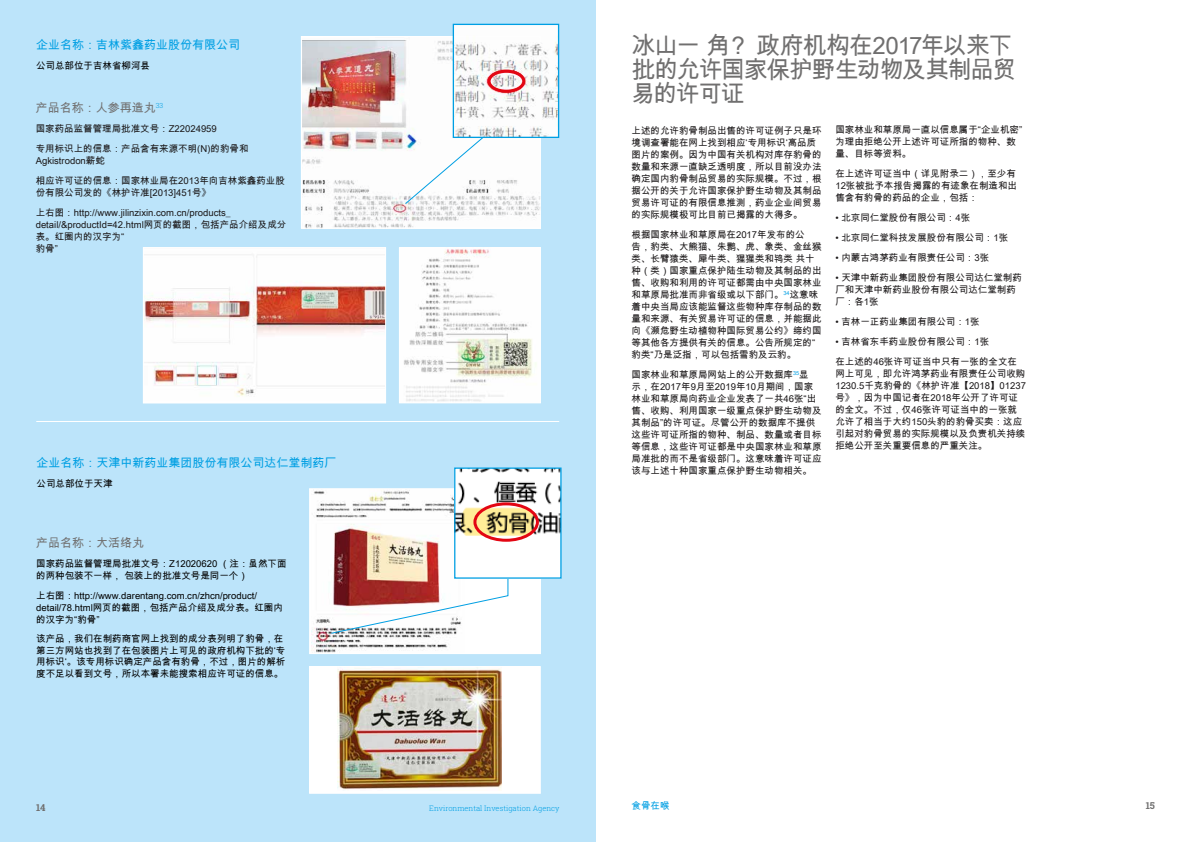
<style>
.page{position:relative;width:1191px;height:842px;background:#fff}
.page>*{position:absolute;margin:0;border:0;box-sizing:border-box;transform-origin:0 0}
.t1{font:24px/24px "Arial Unicode MS";letter-spacing:-.06em;color:#706f6f}
.t2{font:12px "Arial Unicode MS";color:#009fe3}
.t3{font:12px "Arial Unicode MS";color:#706f6f}
.t4{font:9.5px/12px "Arial Unicode MS";color:#1a1718}
.t5{font:9.5px/12px "Arial Unicode MS";color:#000}
.t6{font:700 9.5px "Roboto Slab";color:#706f6f}
.t7{font:9.5px "Arial Unicode MS";color:#009fe3}
.t8{font:300 7.5px "Roboto Slab";color:#009fe3}
</style>
<div class="page">
<div style="left:0;top:0;width:595px;height:842px;background:#bce4fa"></div>
<img style="left:303px;top:38px;width:236px;height:189px">
<div style="left:301px;top:36px;width:240px;height:193px;border:1px solid #fff"></div>
<img style="left:145px;top:249px;width:239px;height:151px">
<div style="left:143px;top:247px;width:243px;height:156px;border:1px solid #fff"></div>
<hr style="left:36px;top:421px;width:523px;height:1px;background:#fff">
<div style="left:310px;top:489px;width:230px;height:164px;background:#fff"></div>
<img style="left:312px;top:490px;width:144px;height:162px">
<div style="left:309px;top:488px;width:232px;height:166px;border:1px solid #fff"></div>
<div style="left:310px;top:667px;width:230px;height:126px;background:#fff"></div>
<img style="left:337px;top:668px;width:164px;height:122px">
<div style="left:309px;top:666px;width:232px;height:128px;border:1px solid #fff"></div>
<img style="left:455px;top:26px;width:102px;height:110px">
<div style="left:453px;top:24px;width:106px;height:114px;border:1px solid #009fe3"></div>
<svg style="left:404px;top:136px;width:80px;height:69px"></svg>
<svg style="left:330px;top:578px;width:179px;height:56px"></svg>
<img style="left:401px;top:249px;width:138px;height:152px">
<div style="left:399px;top:247px;width:142px;height:156px;border:1px solid #fff"></div>
<img style="left:456px;top:469px;width:103px;height:108px">
<div style="left:454px;top:467px;width:107px;height:112px;border:1px solid #009fe3"></div>
<div style="left:473px;top:502px;width:66px;height:40px;border:3px solid #e30613;border-radius:50%"></div>
<div style="left:487px;top:70px;width:38px;height:23px;border:3px solid #e30613;border-radius:50%"></div>
<p class="t2" style="left:36px;top:36px;width:205px">企业名称：吉林紫鑫药业股份有限公司</p>
<p class="t5" style="left:36px;top:59px;width:115px">公司总部位于吉林省柳河县</p>
<p class="t3" style="left:36px;top:99px;width:129px">产品名称：人参再造丸<sup>33</sup></p>
<p class="t4" style="left:36px;top:118px;width:214px;line-height:20px">国家药品监督管理局批准文号：Z22024959<br>专用标识上的信息：产品含有来源不明(N)的豹骨和</p>
<p class="t4" style="left:36px;top:150px;width:251px;line-height:20px">Agkistrodon薪蛇<br>相应许可证的信息：国家林业局在2013年向吉林紫鑫药业股</p>
<p class="t4" style="left:36px;top:182px;width:196px;line-height:20px">份有限公司发的《林护许准[2013]451号》<br>上右图：http://www.jilinzixin.com.cn/products_</p>
<p class="t4" style="left:36px;top:218px;width:252px">detail/&amp;productId=42.html网页的截图，包括产品介绍及成分表。红圈内的汉字为“<br>豹骨”</p>
<p class="t2" style="left:37px;top:454px;width:301px">企业名称：天津中新药业集团股份有限公司达仁堂制药厂</p>
<p class="t5" style="left:37px;top:477px;width:78px">公司总部位于天津</p>
<p class="t3" style="left:36px;top:534px;width:110px">产品名称：大活络丸</p>
<p class="t5" style="left:36px;top:557px;width:252px">国家药品监督管理局批准文号：Z12020620 （注：虽然下面的两种包装不一样， 包装上的批准文号是同一个）</p>
<p class="t5" style="left:36px;top:589px;width:248px">上右图：http://www.darentang.com.cn/zhcn/product/ detail/78.html网页的截图，包括产品介绍及成分表。红圈内的汉字为“豹骨”</p>
<p class="t5" style="left:36px;top:633px;width:251px;line-height:11.4px">该产品，我们在制药商官网上找到的成分表列明了豹骨，在第三方网站也找到了在包装图片上可见的政府机构下批的‘专用标识‘。该专用标识确定产品含有豹骨，不过，图片的解析度不足以看到文号，所以本署未能搜索相应许可证的信息。</p>
<h1 class="t1" style="left:631px;top:33px;width:386px">冰山一 角？ 政府机构在2017年以来下批的允许国家保护野生动物及其制品贸易的许可证</h1>
<p class="t4" style="left:631px;top:124px;width:191px">上述的允许豹骨制品出售的许可证例子只是环境调查署能在网上找到相应‘专用标识‘高品质图片的案例。因为中国有关机构对库存豹骨的数量和来源一直缺乏透明度，所以目前没办法确定国内豹骨制品贸易的实际规模。不过，根据公开的关于允许国家保护野生动物及其制品贸易许可证的有限信息推测，药业企业间贸易的实际规模极可比目前已揭露的大得多。</p>
<p class="t4" style="left:631px;top:228px;width:192px">根据国家林业和草原局在2017年发布的公<br>告，豹类、大熊猫、朱鹮、虎、象类、金丝猴类、长臂猿类、犀牛类、猩猩类和鸨类 共十种（类）国家重点保护陆生动物及其制品的出售、收购和利用的许可证都需由中央国家林业和草原局批准而非省级或以下部门。<sup>34</sup>这意味着中央当局应该能监督这些物种库存制品的数量和来源、有关贸易许可证的信息，并能据此向《濒危野生动植物种国际贸易公约》缔约国等其他各方提供有关的信息。公告所规定的“豹类“乃是泛指，可以包括雪豹及云豹。</p>
<p class="t4" style="left:631px;top:368px;width:191px">国家林业和草原局网站上的公开数据库<sup>35</sup>显<br>示，在2017年9月至2019年10月期间，国家林业和草原局向药业企业发表了一共46张“出售、收购、利用国家一级重点保护野生动物及其制品”的许可证。尽管公开的数据库不提供这些许可证所指的物种、制品、数量或者目标等信息，这些许可证都是中央国家林业和草原局准批的而不是省级部门。这意味着许可证应该与上述十种国家重点保护野生动物相关。</p>
<p class="t4" style="left:835px;top:123px;width:188px">国家林业和草原局一直以信息属于“企业机密”为理由拒绝公开上述许可证所指的物种、数量、目标等资料。</p>
<p class="t4" style="left:835px;top:167px;width:183px;text-align:justify">在上述许可证当中（详见附录二），至少有12张被批予本报告揭露的有迹象在制造和出售含有豹骨的药品的企业，包括：</p>
<p class="t4" style="left:835px;top:211px;width:136px">• 北京同仁堂股份有限公司：4张</p>
<p class="t4" style="left:835px;top:231px;width:174px">• 北京同仁堂科技发展股份有限公司：1张</p>
<p class="t4" style="left:835px;top:251px;width:155px">• 内蒙古鸿茅药业有限责任公司：3张</p>
<p class="t4" style="left:835px;top:271px;width:188px">• 天津中新药业集团股份有限公司达仁堂制药厂和天津中新药业股份有限公司达仁堂制药厂：各1张</p>
<p class="t4" style="left:835px;top:315px;width:146px">• 吉林一正药业集团有限公司：1张</p>
<p class="t4" style="left:835px;top:331px;width:183px;line-height:20px">• 吉林省东丰药业股份有限公司：1张<br>在上述的46张许可证当中只有一张的全文在</p>
<p class="t4" style="left:835px;top:367px;width:192px">网上可见，即允许鸿茅药业有限责任公司收购<br>1230.5千克豹骨的《林护许准【2018】01237号》，因为中国记者在2018年公开了许可证的全文。不过，仅46张许可证当中的一张就允许了相当于大约150头豹的豹骨买卖：这应引起对豹骨贸易的实际规模以及负责机关持续拒绝公开至关重要信息的严重关注。</p>
<p class="t6" style="left:36px;top:801px;width:11px">14</p>
<p class="t8" style="left:429px;top:803px;width:132px">Environmental Investigation Agency</p>
<p class="t7" style="left:631px;top:799px;width:39px">食骨在喉</p>
<p class="t6" style="left:1145px;top:799px;width:11px">15</p>
</div>
